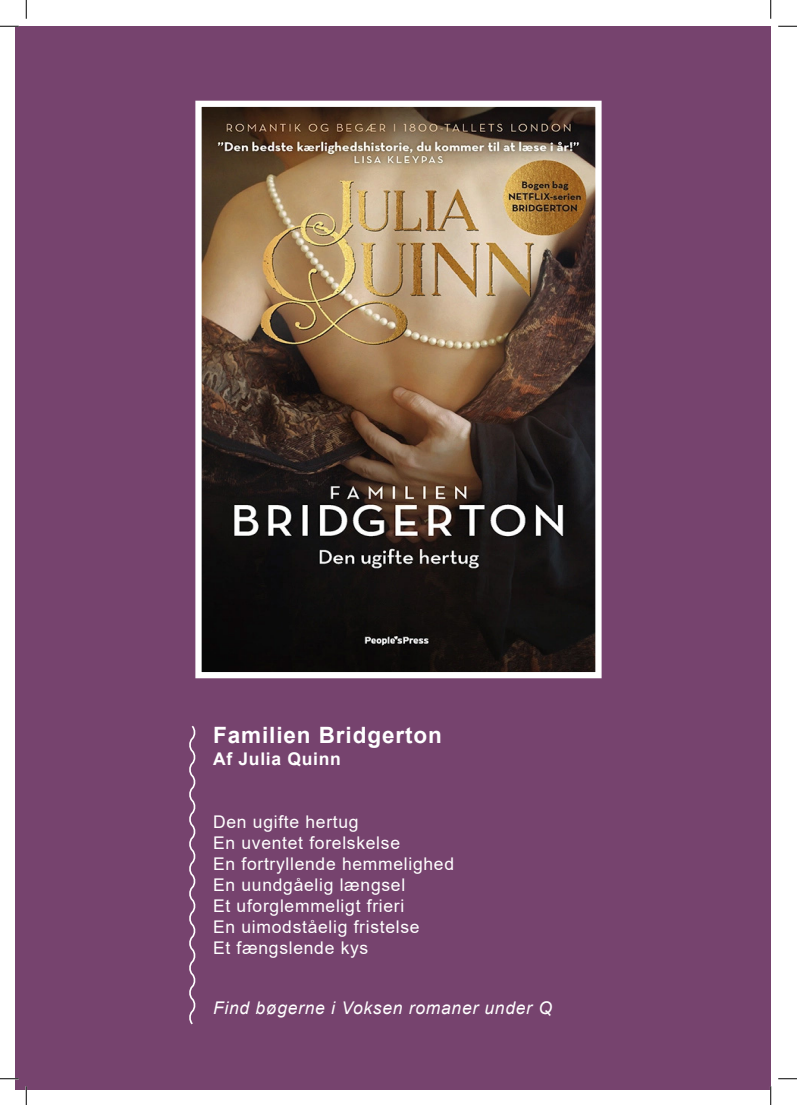
<style>
.page{position:relative;width:797px;height:1105px;background:#fff}
.page>*{position:absolute;margin:0;border:0;box-sizing:border-box;transform-origin:0 0}
.Body_Text{font:700 22.5px "Arial";letter-spacing:.04em;color:#fff}
.Body_Text-2{font:17.5px/21px "Arial";letter-spacing:.04em;color:#fff}
.Body_Text-3{font:italic 17.5px "Arial";letter-spacing:.04em;color:#fff}
.Body_Text-4{font:700 17.5px "Arial";letter-spacing:.04em;color:#fff}
</style>
<div class="page">
<div style="left:16px;top:26px;width:754px;height:1063px;background:#76436e"></div>
<img style="left:202px;top:108px;width:392px;height:563px">
<div style="left:195px;top:101px;width:406px;height:577px;border:6px solid #fff"></div>
<svg style="left:189px;top:725px;width:7px;height:300px"></svg>
<svg style="left:0;top:25px;width:19px;height:2px"></svg>
<svg style="left:778px;top:25px;width:19px;height:2px"></svg>
<svg style="left:0;top:1078px;width:19px;height:1px"></svg>
<svg style="left:778px;top:1078px;width:19px;height:1px"></svg>
<svg style="left:25px;top:0;width:2px;height:19px"></svg>
<svg style="left:25px;top:1086px;width:2px;height:19px"></svg>
<svg style="left:770px;top:0;width:1px;height:19px"></svg>
<svg style="left:770px;top:1086px;width:1px;height:19px"></svg>
<p class="Body_Text" style="left:213px;top:719px;width:230px">Familien Bridgerton</p>
<p class="Body_Text-4" style="left:213px;top:747px;width:129px">Af Julia Quinn</p>
<p class="Body_Text-2" style="left:213px;top:811px;width:242px">Den ugifte hertug<br>En uventet forelskelse<br>En fortryllende hemmelighed<br>En uundgåelig længsel<br>Et uforglemmeligt frieri<br>En uimodståelig fristelse<br>Et fængslende kys</p>
<p class="Body_Text-3" style="left:213px;top:996px;width:340px">Find bøgerne i Voksen romaner under Q</p>
</div>
